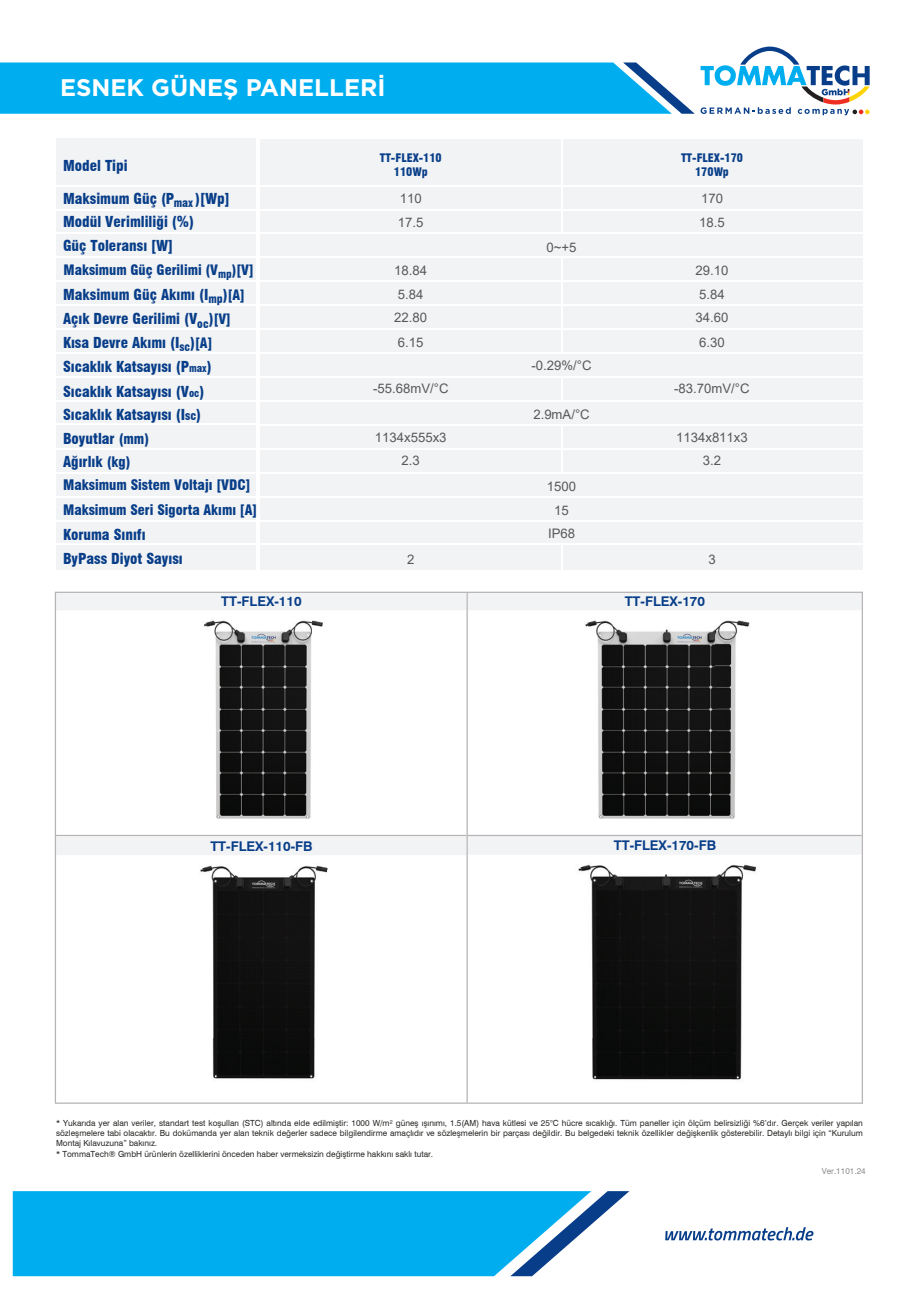
<style>
.page{position:relative;width:919px;height:1289px;background:#fff}
.page>*{position:absolute;margin:0;border:0;box-sizing:border-box;transform-origin:0 0}
.t1{font:700 24px "Gotham";color:#fff}
.t2{font:900 condensed 14.85px/23.9px "Swiss 721 BT";color:#083e89}
.t3{font:900 condensed 14.25px "Swiss 721 BT";color:#083e89}
.t4{font:900 condensed 14.1px "Swiss 721 BT";color:#083e89}
.t5{font:700 13.35px "Swiss 721 BT";color:#083e89}
.t6{font:13.2px/24.5px "Arial";color:#57585a}
.t7{font:900 condensed 11.55px/13.8px "Swiss 721 BT";color:#083e89;text-align:center}
.t8{font:8.4px/9.9px "Swiss 721 BT";color:#2a2a28;text-align:justify}
.t9{font:8.4px "Swiss 721 BT";color:#918d8d}
.s1{font-size:14.1px}
.s2{font-size:10.5px}
.s3{font-size:12px}
.s4{font-size:14.25px}
</style>
<div class="page">
<svg style="left:0;top:62px;width:694px;height:52px;background:#11b1ee"></svg>
<svg style="left:700px;top:47px;width:169px;height:68px"></svg>
<div style="left:56px;top:138px;width:199px;height:431px;background:#f2f3f4"></div>
<hr style="left:56px;top:423px;width:199px;height:2px;background:#fff">
<hr style="left:56px;top:448px;width:199px;height:2px;background:#fff">
<hr style="left:56px;top:472px;width:199px;height:2px;background:#fff">
<hr style="left:56px;top:496px;width:199px;height:2px;background:#fff">
<hr style="left:56px;top:520px;width:199px;height:2px;background:#fff">
<hr style="left:56px;top:543px;width:199px;height:2px;background:#fff">
<hr style="left:56px;top:400px;width:199px;height:1px;background:#fff">
<hr style="left:56px;top:376px;width:199px;height:1px;background:#fff">
<hr style="left:56px;top:352px;width:199px;height:1px;background:#fff">
<hr style="left:56px;top:328px;width:199px;height:2px;background:#fff">
<hr style="left:56px;top:304px;width:199px;height:2px;background:#fff">
<hr style="left:56px;top:280px;width:199px;height:2px;background:#fff">
<hr style="left:56px;top:256px;width:199px;height:2px;background:#fff">
<hr style="left:56px;top:232px;width:199px;height:2px;background:#fff">
<hr style="left:56px;top:209px;width:199px;height:1px;background:#fff">
<hr style="left:56px;top:185px;width:199px;height:1px;background:#fff">
<div style="left:260px;top:139px;width:602px;height:430px;background:#f2f3f4"></div>
<hr style="left:260px;top:304px;width:602px;height:2px;background:#fff">
<hr style="left:260px;top:328px;width:602px;height:2px;background:#fff">
<hr style="left:260px;top:352px;width:602px;height:1px;background:#fff">
<hr style="left:260px;top:376px;width:602px;height:1px;background:#fff">
<hr style="left:260px;top:400px;width:602px;height:1px;background:#fff">
<hr style="left:260px;top:280px;width:602px;height:2px;background:#fff">
<hr style="left:260px;top:256px;width:602px;height:2px;background:#fff">
<hr style="left:260px;top:233px;width:602px;height:1px;background:#fff">
<hr style="left:260px;top:209px;width:602px;height:1px;background:#fff">
<hr style="left:260px;top:185px;width:602px;height:1px;background:#fff">
<hr style="left:260px;top:424px;width:602px;height:1px;background:#fff">
<hr style="left:260px;top:448px;width:602px;height:1px;background:#fff">
<hr style="left:260px;top:496px;width:602px;height:2px;background:#fff">
<hr style="left:260px;top:520px;width:602px;height:2px;background:#fff">
<hr style="left:260px;top:543px;width:602px;height:2px;background:#fff">
<hr style="left:260px;top:472px;width:602px;height:2px;background:#fff">
<hr style="left:560px;top:138px;width:2px;height:95px;background:#fff">
<hr style="left:560px;top:257px;width:2px;height:96px;background:#fff">
<hr style="left:560px;top:377px;width:2px;height:23px;background:#fff">
<hr style="left:560px;top:425px;width:2px;height:48px;background:#fff">
<hr style="left:560px;top:544px;width:2px;height:25px;background:#fff">
<svg style="left:55px;top:591px;width:807px;height:512px"></svg>
<svg style="left:466px;top:593px;width:395px;height:509px"></svg>
<svg style="left:665px;top:1227px;width:148px;height:13px"></svg>
<svg style="left:591px;top:1191px;width:38px;height:34px"></svg>
<svg style="left:13px;top:1191px;width:578px;height:85px;background:#0eafed"></svg>
<h1 class="t1" style="left:60px;top:72px;width:327px">ESNEK GÜNEŞ PANELLERİ</h1>
<h2 class="t2" style="left:63px;top:154px;width:66px">Model Tipi</h2>
<h2 class="t2" style="left:63px;top:186px;width:168px">Maksimum Güç (P<sub>max</sub> )[Wp]<br>Modül Verimliliği (%)<br>Güç Toleransı [W]</h2>
<h3 class="t4" style="left:63px;top:261px;width:192px">Maksimum Güç Gerilimi (V<sub>mp</sub>)[V]</h3>
<h2 class="t2" style="left:63px;top:282px;width:183px;line-height:24.5px">Maksimum Güç Akımı (I<sub>mp</sub>)<span class="s1">[A]<br></span>Açık Devre Gerilimi (V )<span class="s1">[V]</span></h2>
<h3 class="t7" style="left:197px;top:316px;width:13px">oc</h3>
<h2 class="t2" style="left:63px;top:330px;width:151px">Kısa Devre Akımı (I )<span class="s1">[A]</span></h2>
<h3 class="t7" style="left:179px;top:340px;width:12px">sc</h3>
<h2 class="t2" style="left:63px;top:354px;width:150px;line-height:25px">Sıcaklık Katsayısı (P<span class="s2">max</span>)<br>Sıcaklık Katsayısı (V<span class="s2">oc</span>)</h2>
<h2 class="t2" style="left:63px;top:402px;width:140px;line-height:24.5px">Sıcaklık Katsayısı (I<span class="s3">sc</span>)<br>Boyutlar <span class="s4">(mm)</span></h2>
<h2 class="t2" style="left:63px;top:450px;width:69px">Ağırlık <span class="s4">(kg)</span></h2>
<h3 class="t3" style="left:63px;top:476px;width:189px">Maksimum Sistem Voltajı [VDC]</h3>
<h3 class="t4" style="left:63px;top:501px;width:196px">Maksimum Seri Sigorta Akımı [A]</h3>
<h2 class="t2" style="left:63px;top:522px;width:121px">Koruma Sınıfı<br>ByPass Diyot Sayısı</h2>
<h3 class="t7" style="left:380px;top:151px;width:63px">TT-FLEX-110<br>110Wp</h3>
<h3 class="t6" style="left:398px;top:186px;width:27px">110<br>17.5</h3>
<h3 class="t6" style="left:394px;top:257px;width:34px">18.84<br>5.84</h3>
<h3 class="t6" style="left:394px;top:305px;width:34px">22.80<br>6.15</h3>
<h3 class="t6" style="left:373px;top:376px;width:77px">-55.68mV/°C</h3>
<h3 class="t6" style="left:375px;top:425px;width:73px;line-height:23.1px;text-align:center">1134x555x3<br>2.3</h3>
<h3 class="t6" style="left:407px;top:547px;width:9px">2</h3>
<h3 class="t6" style="left:546px;top:234px;width:31px">0~+5</h3>
<h3 class="t6" style="left:531px;top:353px;width:62px">-0.29%/°C</h3>
<h3 class="t6" style="left:533px;top:402px;width:58px">2.9mA/°C</h3>
<h3 class="t6" style="left:547px;top:474px;width:31px;text-align:center">1500<br>15</h3>
<h3 class="t6" style="left:548px;top:520px;width:29px">IP68</h3>
<h3 class="t7" style="left:681px;top:151px;width:63px">TT-FLEX-170<br>170Wp</h3>
<h3 class="t6" style="left:701px;top:186px;width:23px">170</h3>
<h3 class="t6" style="left:699px;top:210px;width:27px">18.5</h3>
<h3 class="t6" style="left:695px;top:257px;width:34px">29.10<br>5.84</h3>
<h3 class="t6" style="left:695px;top:305px;width:34px">34.60<br>6.30</h3>
<h3 class="t6" style="left:674px;top:376px;width:77px">-83.70mV/°C</h3>
<h3 class="t6" style="left:676px;top:425px;width:73px;line-height:23.5px;text-align:center">1134x811x3<br>3.2</h3>
<h3 class="t6" style="left:708px;top:547px;width:9px">3</h3>
<h3 class="t5" style="left:221px;top:593px;width:82px">TT-FLEX-110</h3>
<h3 class="t5" style="left:624px;top:593px;width:82px">TT-FLEX-170</h3>
<h3 class="t5" style="left:210px;top:837px;width:104px">TT-FLEX-110-FB</h3>
<h3 class="t5" style="left:613px;top:837px;width:104px">TT-FLEX-170-FB</h3>
<p class="t8" style="left:56px;top:1117px;width:808px">* Yukarıda yer alan veriler, standart test koşulları (STC) altında elde edilmiştir: 1000 W/m² güneş ışınımı, 1.5(AM) hava kütlesi ve 25°C hücre sıcaklığı. Tüm paneller için ölçüm belirsizliği %6’dır. Gerçek veriler yapılan sözleşmelere tabi olacaktır. Bu dokümanda yer alan teknik değerler sadece bilgilendirme amaçlıdır ve sözleşmelerin bir parçası değildir. Bu belgedeki teknik özellikler değişkenlik gösterebilir. Detaylı bilgi için “Kurulum Montaj Kılavuzuna” bakınız.</p>
<p class="t8" style="left:56px;top:1149px;width:378px">* TommaTech® GmbH ürünlerin özelliklerini önceden haber vermeksizin değiştirme hakkını saklı tutar.</p>
<p class="t9" style="left:821px;top:1165px;width:45px">Ver.1101.24</p>
</div>
